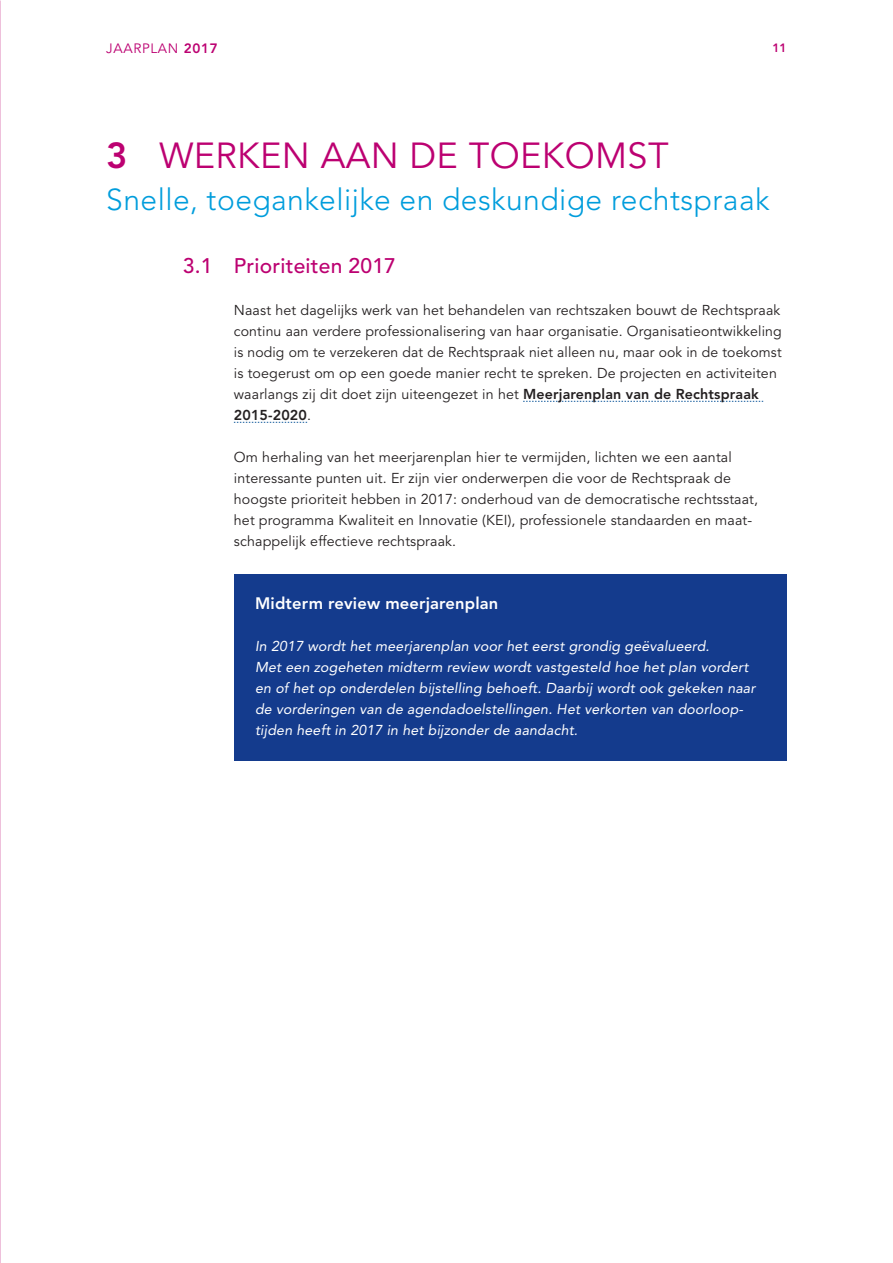
<style>
.page{position:relative;width:893px;height:1263px;background:#fff}
.page>*{position:absolute;margin:0;border:0;box-sizing:border-box;transform-origin:0 0}
.kop_A{font:36px "Avenir";letter-spacing:.01em;color:#bc0171}
.citaten_subkop{font:300 30px "Avenir";letter-spacing:.015em;color:#009ddc}
.kop_B{font:500 21px "Avenir";letter-spacing:.01em;color:#bc0171}
.kaderkop{font:800 16.5px "Avenir";letter-spacing:.01em;color:#fff}
.looptekst{font:14.25px/21px "Avenir";letter-spacing:.01em;color:#231f20}
.kadertekst{font:italic 14.25px/21px "Avenir";letter-spacing:.01em;color:#fff}
.t1{font:13.5px "Avenir";letter-spacing:.05em;color:#bc0171}
.t2{font:800 12px "Avenir";color:#bc0171}
.s1{font-weight:800}
</style>
<div class="page">
<svg style="left:523px;top:401px;width:240px;height:1px"></svg>
<svg style="left:234px;top:422px;width:73px;height:1px"></svg>
<div style="left:234px;top:574px;width:553px;height:186px;background:#143b8d"></div>
<p class="t1" style="left:106px;top:40px;width:113px">JAARPLAN <span class="s1">2017</span></p>
<p class="t2" style="left:772px;top:40px;width:16px">11</p>
<p class="kop_A" style="left:106px;top:135px;width:564px"><span class="s1">3</span> WERKEN AAN DE TOEKOMST</p>
<p class="citaten_subkop" style="left:106px;top:182px;width:665px">Snelle, toegankelijke en deskundige rechtspraak</p>
<p class="kop_B" style="left:183px;top:254px;width:215px">3.1 Prioriteiten 2017</p>
<p class="looptekst" style="left:234px;top:300px;width:549px">Naast het dagelijks werk van het behandelen van rechtszaken bouwt de Rechtspraak continu aan verdere professionalisering van haar organisatie. Organisatieontwikkeling is nodig om te verzekeren dat de Rechtspraak niet alleen nu, maar ook in de toekomst is toegerust om op een goede manier recht te spreken. De projecten en activiteiten waarlangs zij dit doet zijn uiteengezet in het <span class="s1">Meerjarenplan van de Rechtspraak 2015-2020</span>.</p>
<p class="looptekst" style="left:234px;top:447px;width:526px">Om herhaling van het meerjarenplan hier te vermijden, lichten we een aantal interessante punten uit. Er zijn vier onderwerpen die voor de Rechtspraak de hoogste prioriteit hebben in 2017: onderhoud van de democratische rechtsstaat, het programma Kwaliteit en Innovatie (KEI), professionele standaarden en maat&shy;schappelijk effectieve rechtspraak.</p>
<p class="kaderkop" style="left:255px;top:594px;width:245px">Midterm review meerjarenplan</p>
<p class="kadertekst" style="left:255px;top:636px;width:502px">In 2017 wordt het meerjarenplan voor het eerst grondig geëvalueerd.<br>Met een zogeheten midterm review wordt vastgesteld hoe het plan vordert en of het op onderdelen bijstelling behoeft. Daarbij wordt ook gekeken naar de vorderingen van de agendadoelstellingen. Het verkorten van doorloop&shy;tijden heeft in 2017 in het bijzonder de aandacht.</p>
</div>
